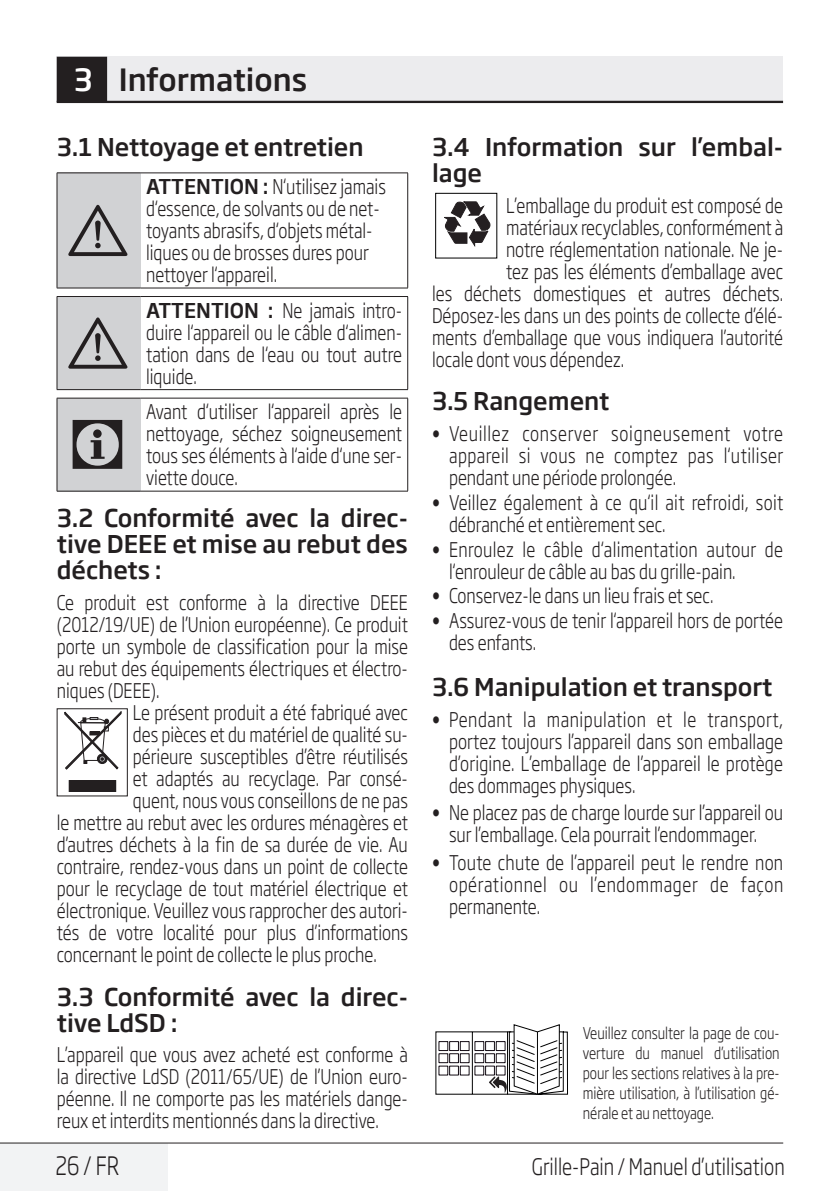
<style>
.page{position:relative;width:840px;height:1191px;background:#fff}
.page>*{position:absolute;margin:0;border:0;box-sizing:border-box;transform-origin:0 0}
.t1{font:72px "ZIWARNUN";color:#231f20}
.t2{font:64px "ZIWARNUN";color:#231f20}
.Unite_Baslik_Icerik{font:500 30px "Soho Gothic Pro";color:#231f20}
.Master_Sayfa_Sol_Num{font:300 25px "Soho Gothic Pro";color:#231f20;scale:.8 1}
.Alt_Baslik_Icerik{font:500 24px/26px "Soho Gothic Pro";color:#231f20}
.t3{font:300 22.4px "Soho Gothic Pro";color:#231f20;scale:.8 1}
.Duz_Metin{font:300 20px/22px "Soho Gothic Pro";color:#231f20;text-align:justify;scale:.8 1}
.Çizime_yönlendirme{font:300 16px/20px "Soho Gothic Pro";color:#231f20;text-align:justify;scale:.8 1}
.s1{color:#fff}
.s2{font-weight:500}
.s3{font-family:"Helvetica Neue LT Pro";font-weight:700;font-stretch:condensed}
</style>
<div class="page">
<div style="left:0;top:1142px;width:168px;height:49px;background:#f2f3f4"></div>
<hr style="left:0;top:1142px;width:782px;height:1px;background:#231f20">
<div style="left:57px;top:57px;width:725px;height:45px;background:#ececee"></div>
<hr style="left:57px;top:101px;width:725px;height:2px;background:#231f20">
<div style="left:58px;top:58px;width:48px;height:43px;background:#231f20"></div>
<div style="left:57px;top:57px;width:50px;height:45px;border:2px solid #231f20"></div>
<div style="left:57px;top:173px;width:83px;height:115px;background:#d1d2d4"></div>
<hr style="left:57px;top:288px;width:83px;height:1px;background:#231f20">
<hr style="left:140px;top:172px;width:268px;height:1px;background:#231f20">
<hr style="left:407px;top:173px;width:1px;height:115px;background:#231f20">
<hr style="left:140px;top:288px;width:268px;height:1px;background:#231f20">
<hr style="left:57px;top:172px;width:83px;height:1px;background:#231f20">
<hr style="left:57px;top:173px;width:1px;height:115px;background:#231f20">
<div style="left:57px;top:296px;width:83px;height:93px;background:#d1d2d4"></div>
<hr style="left:57px;top:389px;width:83px;height:1px;background:#231f20">
<hr style="left:140px;top:296px;width:268px;height:1px;background:#231f20">
<hr style="left:407px;top:297px;width:1px;height:92px;background:#231f20">
<hr style="left:140px;top:389px;width:268px;height:1px;background:#231f20">
<hr style="left:57px;top:296px;width:83px;height:1px;background:#231f20">
<hr style="left:57px;top:297px;width:1px;height:92px;background:#231f20">
<div style="left:57px;top:398px;width:83px;height:93px;background:#d1d2d4"></div>
<hr style="left:57px;top:491px;width:83px;height:1px;background:#231f20">
<hr style="left:140px;top:398px;width:268px;height:1px;background:#231f20">
<hr style="left:407px;top:398px;width:1px;height:93px;background:#231f20">
<hr style="left:140px;top:491px;width:268px;height:1px;background:#231f20">
<hr style="left:57px;top:398px;width:83px;height:1px;background:#231f20">
<hr style="left:57px;top:398px;width:1px;height:93px;background:#231f20">
<div style="left:69px;top:780px;width:47px;height:11px;background:#231f20"></div>
<svg style="left:65px;top:711px;width:56px;height:58px"></svg>
<div style="left:57px;top:708px;width:71px;height:88px;border:1px solid #231f20"></div>
<svg style="left:435px;top:192px;width:63px;height:66px"></svg>
<div style="left:435px;top:193px;width:62px;height:65px;border:1px solid #000"></div>
<div style="left:472px;top:1031px;width:35px;height:63px;border:1px solid #000001"></div>
<div style="left:485px;top:1041px;width:9px;height:9px;border:1px solid #140d15"></div>
<div style="left:485px;top:1053px;width:9px;height:9px;border:1px solid #140d15"></div>
<div style="left:485px;top:1066px;width:9px;height:9px;border:1px solid #140d15"></div>
<div style="left:449px;top:1041px;width:9px;height:9px;border:1px solid #140d15"></div>
<div style="left:460px;top:1041px;width:9px;height:9px;border:1px solid #140d15"></div>
<div style="left:449px;top:1053px;width:9px;height:9px;border:1px solid #140d15"></div>
<div style="left:460px;top:1053px;width:9px;height:9px;border:1px solid #140d15"></div>
<div style="left:449px;top:1066px;width:9px;height:9px;border:1px solid #140d15"></div>
<div style="left:460px;top:1066px;width:9px;height:9px;border:1px solid #140d15"></div>
<svg style="left:488px;top:1024px;width:79px;height:70px"></svg>
<hr style="left:537px;top:1031px;width:1px;height:63px;background:#000001">
<p class="Unite_Baslik_Icerik" style="left:74px;top:56px;width:235px"><span class="s1">3</span> Informations</p>
<p class="Alt_Baslik_Icerik" style="left:57px;top:133px;width:308px">3.1 Nettoyage et entretien</p>
<p class="t2" style="left:68px;top:196px;width:63px">A</p>
<p class="t2" style="left:68px;top:309px;width:63px">A</p>
<p class="Duz_Metin" style="left:146px;top:175px;width:301px;text-align:left"><span class="s2">ATTENTION :</span> N‘utilisez jamais d‘essence, de solvants ou de net&shy;toyants abrasifs, d‘objets métal&shy;liques ou de brosses dures pour nettoyer l‘appareil.</p>
<p class="Duz_Metin" style="left:146px;top:298px;width:321px"><span class="s2">ATTENTION :</span> Ne jamais intro&shy;duire l‘appareil ou le câble d‘alimen&shy;tation dans de l‘eau ou tout autre liquide.</p>
<p class="Duz_Metin" style="left:146px;top:400px;width:321px">Avant d‘utiliser l‘appareil après le nettoyage, séchez soigneusement tous ses éléments à l‘aide d‘une ser&shy;viette douce.</p>
<p class="Alt_Baslik_Icerik" style="left:57px;top:503px;width:352px;text-align:justify">3.2 Conformité avec la direc&shy;tive DEEE et mise au rebut des déchets :</p>
<p class="Duz_Metin" style="left:57px;top:590px;width:440px">Ce produit est conforme à la directive DEEE (2012/19/UE) de l’Union européenne). Ce produit porte un symbole de classification pour la mise au rebut des équipements électriques et électro&shy;niques (DEEE).</p>
<p class="Duz_Metin" style="left:133px;top:700px;width:345px">Le présent produit a été fabriqué avec</p>
<p class="Duz_Metin" style="left:133px;top:722px;width:345px">des pièces et du matériel de qualité su-</p>
<p class="Duz_Metin" style="left:133px;top:744px;width:345px">périeure susceptibles d’être réutilisés</p>
<p class="Duz_Metin" style="left:133px;top:766px;width:345px">et adaptés au recyclage. Par consé-</p>
<p class="Duz_Metin" style="left:133px;top:788px;width:345px">quent, nous vous conseillons de ne pas</p>
<p class="Duz_Metin" style="left:57px;top:810px;width:440px">le mettre au rebut avec les ordures ménagères et</p>
<p class="Duz_Metin" style="left:57px;top:832px;width:440px">d’autres déchets à la fin de sa durée de vie. Au</p>
<p class="Duz_Metin" style="left:57px;top:854px;width:440px">contraire, rendez-vous dans un point de collecte</p>
<p class="Duz_Metin" style="left:57px;top:876px;width:440px">pour le recyclage de tout matériel électrique et</p>
<p class="Duz_Metin" style="left:57px;top:898px;width:440px">électronique. Veuillez vous rapprocher des autori-</p>
<p class="Duz_Metin" style="left:57px;top:920px;width:440px">tés de votre localité pour plus d’informations</p>
<p class="Duz_Metin" style="left:57px;top:942px;width:401px">concernant le point de collecte le plus proche.</p>
<p class="Alt_Baslik_Icerik" style="left:57px;top:982px;width:352px">3.3 Conformité avec la direc&shy;tive LdSD :</p>
<p class="Duz_Metin" style="left:57px;top:1042px;width:440px">L’appareil que vous avez acheté est conforme à la directive LdSD (2011/65/UE) de l’Union euro&shy;péenne. Il ne comporte pas les matériels dange&shy;reux et interdits mentionnés dans la directive.</p>
<p class="t1" style="left:68px;top:406px;width:63px">C</p>
<p class="Alt_Baslik_Icerik" style="left:432px;top:133px;width:352px">3.4 Information sur l’embal&shy;lage</p>
<p class="Duz_Metin" style="left:505px;top:193px;width:348px">L’emballage du produit est composé de</p>
<p class="Duz_Metin" style="left:505px;top:215px;width:348px">matériaux recyclables, conformément à</p>
<p class="Duz_Metin" style="left:505px;top:237px;width:348px">notre réglementation nationale. Ne je-</p>
<p class="Duz_Metin" style="left:505px;top:259px;width:348px">tez pas les éléments d’emballage avec</p>
<p class="Duz_Metin" style="left:432px;top:281px;width:440px">les déchets domestiques et autres déchets.</p>
<p class="Duz_Metin" style="left:432px;top:303px;width:440px">Déposez-les dans un des points de collecte d’élé-</p>
<p class="Duz_Metin" style="left:432px;top:325px;width:440px">ments d’emballage que vous indiquera l’autorité</p>
<p class="Duz_Metin" style="left:432px;top:347px;width:241px">locale dont vous dépendez.</p>
<p class="Alt_Baslik_Icerik" style="left:432px;top:387px;width:179px">3.5 Rangement</p>
<p class="Duz_Metin" style="left:449px;top:421px;width:419px;text-indent:-17px"><span class="s3">•</span> Veuillez conserver soigneusement votre appareil si vous ne comptez pas l‘utiliser pendant une période prolongée.</p>
<p class="Duz_Metin" style="left:449px;top:490px;width:419px;text-indent:-17px"><span class="s3">•</span> Veillez également à ce qu‘il ait refroidi, soit débranché et entièrement sec.</p>
<p class="Duz_Metin" style="left:449px;top:537px;width:419px;text-indent:-17px"><span class="s3">•</span> Enroulez le câble d‘alimentation autour de l‘enrouleur de câble au bas du grille-pain.</p>
<p class="Duz_Metin" style="left:432px;top:584px;width:353px"><span class="s3">•</span> Conservez-le dans un lieu frais et sec.</p>
<p class="Duz_Metin" style="left:449px;top:608px;width:419px;text-indent:-17px"><span class="s3">•</span> Assurez-vous de tenir l‘appareil hors de portée des enfants.</p>
<p class="Alt_Baslik_Icerik" style="left:432px;top:672px;width:342px">3.6 Manipulation et transport</p>
<p class="Duz_Metin" style="left:449px;top:707px;width:419px;text-indent:-17px"><span class="s3">•</span> Pendant la manipulation et le transport, portez toujours l’appareil dans son emballage d’origine. L’emballage de l’appareil le protège des dommages physiques.</p>
<p class="Duz_Metin" style="left:432px;top:800px;width:440px;text-align:center"><span class="s3">•</span> Ne placez pas de charge lourde sur l’appareil ou sur l’emballage. Cela pourrait l’endommager.</p>
<p class="Duz_Metin" style="left:449px;top:850px;width:419px;text-indent:-17px"><span class="s3">•</span> Toute chute de l’appareil peut le rendre non opérationnel ou l’endommager de façon permanente.</p>
<p class="Çizime_yönlendirme" style="left:582px;top:1022px;width:247px">Veuillez consulter la page de cou&shy;verture du manuel d’utilisation pour les sections relatives à la pre&shy;mière utilisation, à l’utilisation gé&shy;nérale et au nettoyage.</p>
<p class="Master_Sayfa_Sol_Num" style="left:55px;top:1146px;width:81px">26 / FR</p>
<p class="t3" style="left:531px;top:1149px;width:317px">Grille-Pain / Manuel d’utilisation</p>
</div>
